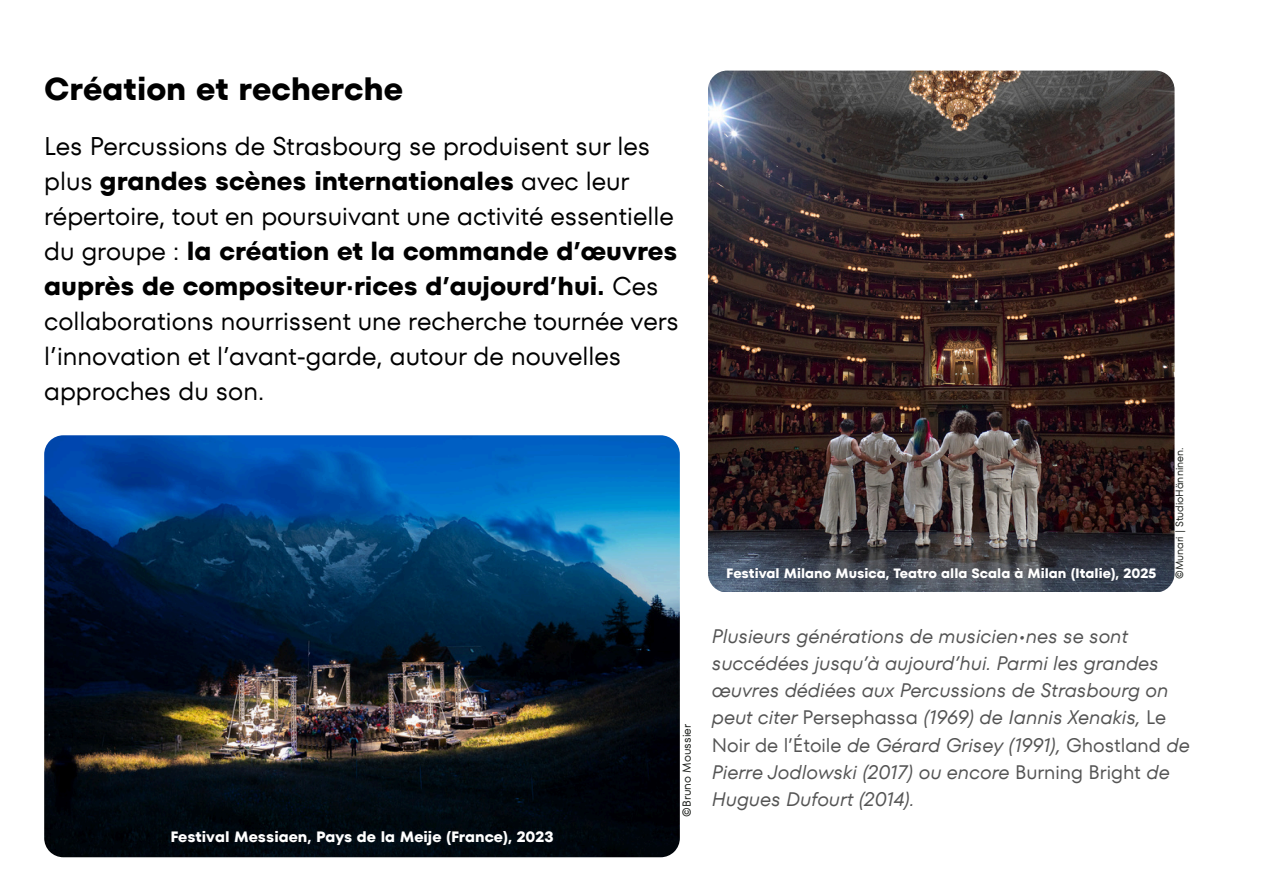
<style>
.page{position:relative;width:1264px;height:894px;background:#fff}
.page>*{position:absolute;margin:0;border:0;box-sizing:border-box;transform-origin:0 0}
.t1{font:700 31.5px "TT Fors";color:#000}
.t2{font:25.5px/35px "TT Fors";color:#000}
.t3{font:italic 19.5px/27px "TT Fors";color:#545454}
.t4{font:700 15px "TT Fors";color:#fff}
.t5{font:700 13.5px "TT Fors";color:#fff}
.t6{font:11.55px "TT Fors";color:#1d201c}
.t7{font:10.5px "TT Fors";color:#1d201c}
.s1{font-weight:700}
.s2{font-style:normal}
</style>
<div class="page">
<img style="left:708px;top:71px;width:466px;height:520px">
<img style="left:44px;top:435px;width:636px;height:422px">
<p class="t1" style="left:44px;top:67px;width:360px">Création et recherche</p>
<p class="t2" style="left:44px;top:129px;width:636px">Les Percussions de Strasbourg se produisent sur les plus <span class="s1">grandes scènes internationales</span> avec leur répertoire, tout en poursuivant une activité essentielle du groupe : <span class="s1">la création et la commande d’œuvres auprès de compositeur·rices d’aujourd’hui.</span> Ces collaborations nourrissent une recherche tournée vers l’innovation et l’avant-garde, autour de nouvelles approches du son.</p>
<p class="t4" style="left:170px;top:825px;width:384px">Festival Messiaen, Pays de la Meije (France), 2023</p>
<p class="t6" style="left:678px;top:816px;width:94px;rotate:-90deg">©Bruno Moussier</p>
<p class="t5" style="left:726px;top:563px;width:431px">Festival Milano Musica, Teatro alla Scala à Milan (Italie), 2025</p>
<p class="t7" style="left:1172px;top:482px;width:36px;rotate:-90deg">nninen.</p>
<p class="t7" style="left:1172px;top:579px;width:92px;rotate:-90deg">©Munari | StudioH</p>
<p class="t3" style="left:712px;top:623px;width:479px">Plusieurs générations de musicien•nes se sont succédées jusqu’à aujourd’hui. Parmi les grandes œuvres dédiées aux Percussions de Strasbourg on peut citer <span class="s2">Persephassa</span> (1969) de Iannis Xenakis, <span class="s2">Le Noir de l’Étoile</span> de Gérard Grisey (1991), <span class="s2">Ghostland</span> de Pierre Jodlowski (2017) ou encore <span class="s2">Burning Bright</span> de Hugues Dufourt (2014).</p>
</div>
